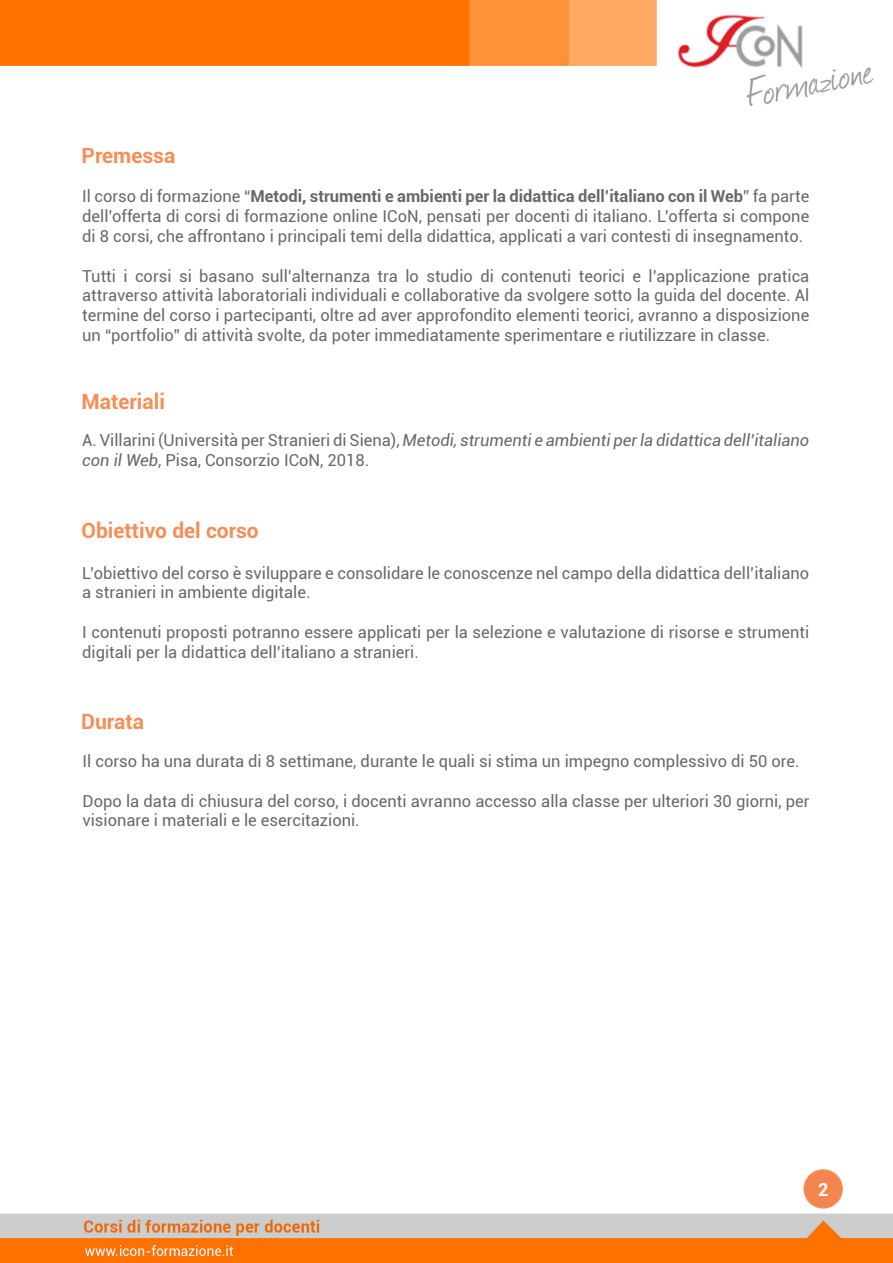
<style>
.page{position:relative;width:893px;height:1263px;background:#fff}
.page>*{position:absolute;margin:0;border:0;box-sizing:border-box;transform-origin:0 0}
.t1{font:700 21px "Roboto";color:#f68e57}
.t2{font:700 18px "Roboto";color:#fff}
.t3{font:16.5px/19.8px "Roboto";color:#686967}
.s1{font-weight:700}
.s2{font-style:italic}
</style>
<div class="page">
<div style="left:804px;top:1170px;width:38px;height:38px;background:#f5854e;border-radius:50%"></div>
<div style="left:803px;top:1169px;width:40px;height:39px;border:2px solid #f68e57;border-radius:50%"></div>
<img style="left:0;top:0;width:874px;height:106px">
<img style="left:0;top:1213px;width:893px;height:50px">
<p class="t1" style="left:82px;top:141px;width:95px">Premessa</p>
<p class="t3" style="left:82px;top:186px;width:729px;text-align:justify">Il corso di formazione “<span class="s1">Metodi, strumenti e ambienti per la didattica dell’italiano con il Web</span>” fa parte dell’offerta di corsi di formazione online ICoN, pensati per docenti di italiano. L’offerta si compone di 8 corsi, che affrontano i principali temi della didattica, applicati a vari contesti di insegnamento.</p>
<p class="t3" style="left:82px;top:265px;width:729px;text-align:justify">Tutti i corsi si basano sull’alternanza tra lo studio di contenuti teorici e l’applicazione pratica attraverso attività laboratoriali individuali e collaborative da svolgere sotto la guida del docente. Al termine del corso i partecipanti, oltre ad aver approfondito elementi teorici, avranno a disposizione un “portfolio” di attività svolte, da poter immediatamente sperimentare e riutilizzare in classe.</p>
<p class="t1" style="left:82px;top:387px;width:85px">Materiali</p>
<p class="t3" style="left:82px;top:430px;width:729px">A. Villarini (Università per Stranieri di Siena), <span class="s2">Metodi, strumenti e ambienti per la didattica dell’italiano con il Web</span>, Pisa, Consorzio ICoN, 2018.</p>
<p class="t1" style="left:82px;top:516px;width:179px">Obiettivo del corso</p>
<p class="t3" style="left:82px;top:562px;width:729px">L’obiettivo del corso è sviluppare e consolidare le conoscenze nel campo della didattica dell’italiano a stranieri in ambiente digitale.</p>
<p class="t3" style="left:82px;top:622px;width:729px">I contenuti proposti potranno essere applicati per la selezione e valutazione di risorse e strumenti digitali per la didattica dell’italiano a stranieri.</p>
<p class="t1" style="left:81px;top:707px;width:65px">Durata</p>
<p class="t3" style="left:83px;top:750px;width:719px">Il corso ha una durata di 8 settimane, durante le quali si stima un impegno complessivo di 50 ore.</p>
<p class="t3" style="left:83px;top:790px;width:729px">Dopo la data di chiusura del corso, i docenti avranno accesso alla classe per ulteriori 30 giorni, per visionare i materiali e le esercitazioni.</p>
<p class="t2" style="left:818px;top:1176px;width:12px">2</p>
</div>
